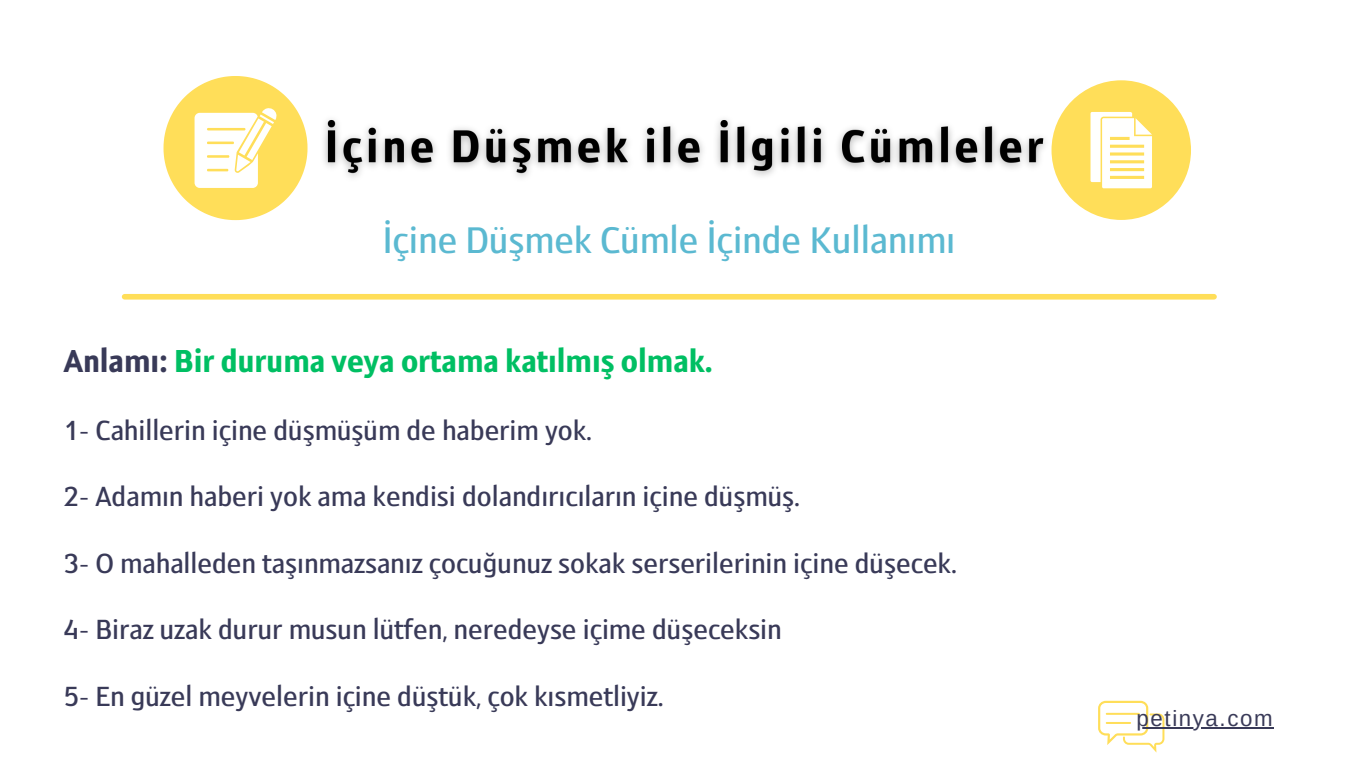
<style>
.page{position:relative;width:1350px;height:760px;background:#fff}
.page>*{position:absolute;margin:0;border:0;box-sizing:border-box;transform-origin:0 0}
.t1{font:41.4px "OS Aran 500";color:#5bb9d1}
.t2{font:35.4px "OS Aran 700";color:#00bf63}
.t3{font:30.9px/66.3px "OS Aran 500";color:#393a58}
.t4{font:22.2px "Arimo";letter-spacing:.07em;color:#393a58}
.s1{color:#393a58}
</style>
<div class="page">
<svg style="left:164px;top:76px;width:144px;height:144px"></svg>
<div style="left:1052px;top:80px;width:139px;height:140px;background:#ffde59;border-radius:50%"></div>
<svg style="left:1091px;top:112px;width:61px;height:76px"></svg>
<div style="left:122px;top:294px;width:1095px;height:5px;background:#ffde59;border-radius:3px"></div>
<svg style="left:1098px;top:700px;width:66px;height:52px"></svg>
<hr style="left:1106px;top:712px;width:34px;height:2px;background:#ffde59">
<hr style="left:1106px;top:721px;width:25px;height:2px;background:#ffde59">
<img style="left:324px;top:109px;width:741px;height:82px">
<hr style="left:1137px;top:727px;width:83px;height:1px;background:#393a58">
<hr style="left:1220px;top:727px;width:54px;height:1px;background:#393a58">
<h1 class="t1" style="left:383px;top:222px;width:574px">İçine Düşmek Cümle İçinde Kullanımı</h1>
<p class="t2" style="left:64px;top:346px;width:651px"><span class="s1">Anlamı:</span> Bir duruma veya ortama katılmış olmak.</p>
<p class="t3" style="left:64px;top:399px;width:895px">1- Cahillerin içine düşmüşüm de haberim yok.<br>2- Adamın haberi yok ama kendisi dolandırıcıların içine düşmüş.<br>3- O mahalleden taşınmazsanız çocuğunuz sokak serserilerinin içine düşecek.<br>4- Biraz uzak durur musun lütfen, neredeyse içime düşeceksin<br>5- En güzel meyvelerin içine düştük, çok kısmetliyiz.</p>
<p class="t4" style="left:1137px;top:705px;width:138px">petinya.com</p>
</div>
